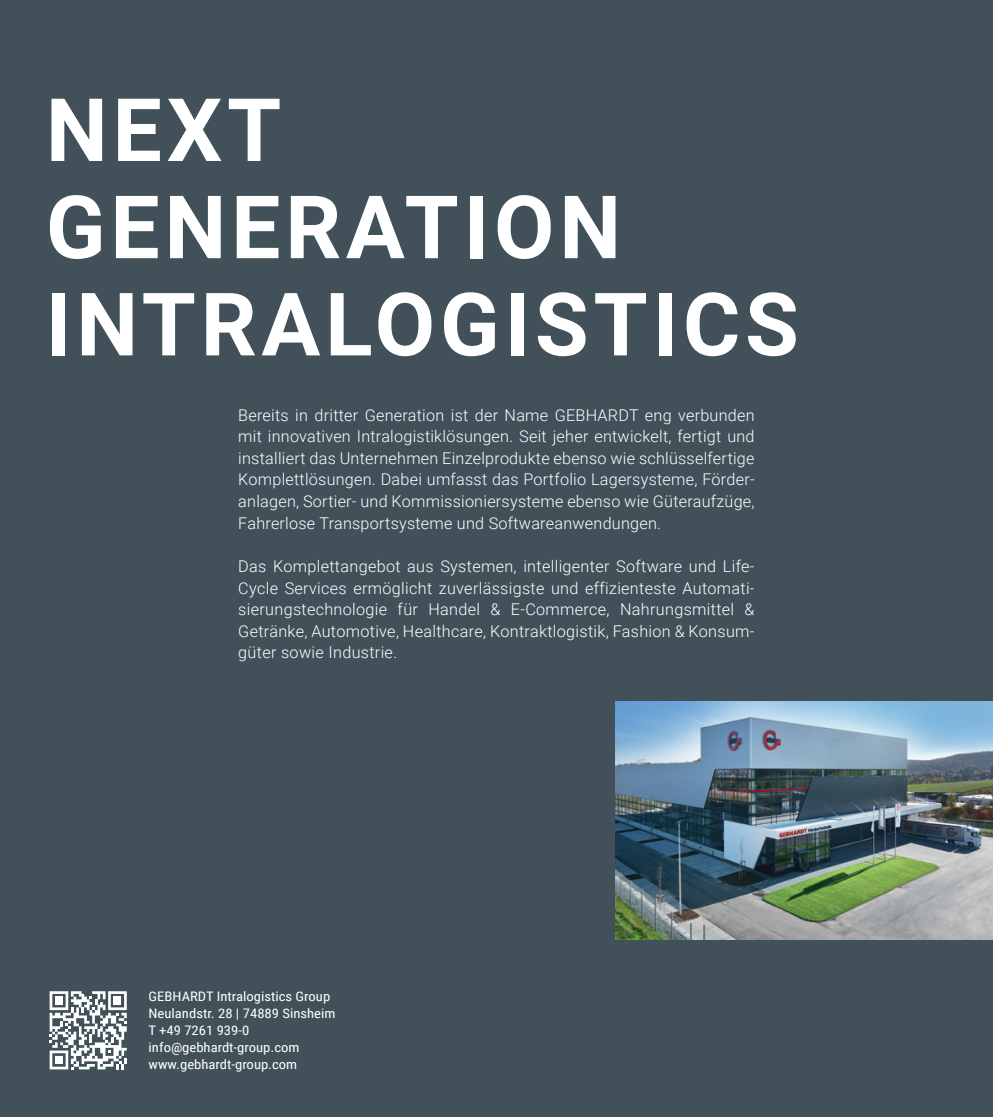
<style>
.page{position:relative;width:993px;height:1117px;background:#fff}
.page>*{position:absolute;margin:0;border:0;box-sizing:border-box;transform-origin:0 0}
.t1{font:700 87.5px/97.1px "Roboto";letter-spacing:.055em;color:#fff}
.t2{font:300 16.1px/21.5px "Roboto";letter-spacing:.015em;color:#fff;text-align:justify}
.t3{font:13.12px/17.2px "Roboto Condensed";color:#fff;scale:1.12 1}
</style>
<div class="page">
<div style="left:0;top:0;width:992px;height:1116px;background:#425159"></div>
<img style="left:615px;top:701px;width:377px;height:238px">
<svg style="left:50px;top:991px;width:77px;height:78px"></svg>
<h1 class="t1" style="left:46px;top:78px;width:754px">NEXT<br>GENERATION<br>INTRALOGISTICS</h1>
<p class="t2" style="left:238px;top:403px;width:517px">Bereits in dritter Generation ist der Name GEBHARDT eng verbunden mit innovativen Intralogistiklösungen. Seit jeher entwickelt, fertigt und installiert das Unternehmen Einzelprodukte ebenso wie schlüsselfertige Komplettlösungen. Dabei umfasst das Portfolio Lagersysteme, Förder&shy;anlagen, Sortier- und Kommissioniersysteme ebenso wie Güteraufzüge, Fahrerlose Transportsysteme und Softwareanwendungen.</p>
<p class="t2" style="left:238px;top:554px;width:517px">Das Komplettangebot aus Systemen, intelligenter Software und Life-Cycle Services ermöglicht zuverlässigste und effizienteste Automati&shy;sierungstechnologie für Handel &amp; E-Commerce, Nahrungsmittel &amp; Getränke, Automotive, Healthcare, Kontraktlogistik, Fashion &amp; Konsum&shy;güter sowie Industrie.</p>
<p class="t3" style="left:148px;top:987px;width:168px">GEBHARDT Intralogistics Group<br>Neulandstr. 28 | 74889 Sinsheim<br>T +49 7261 939-0 info@gebhardt-group.com www.gebhardt-group.com</p>
</div>
